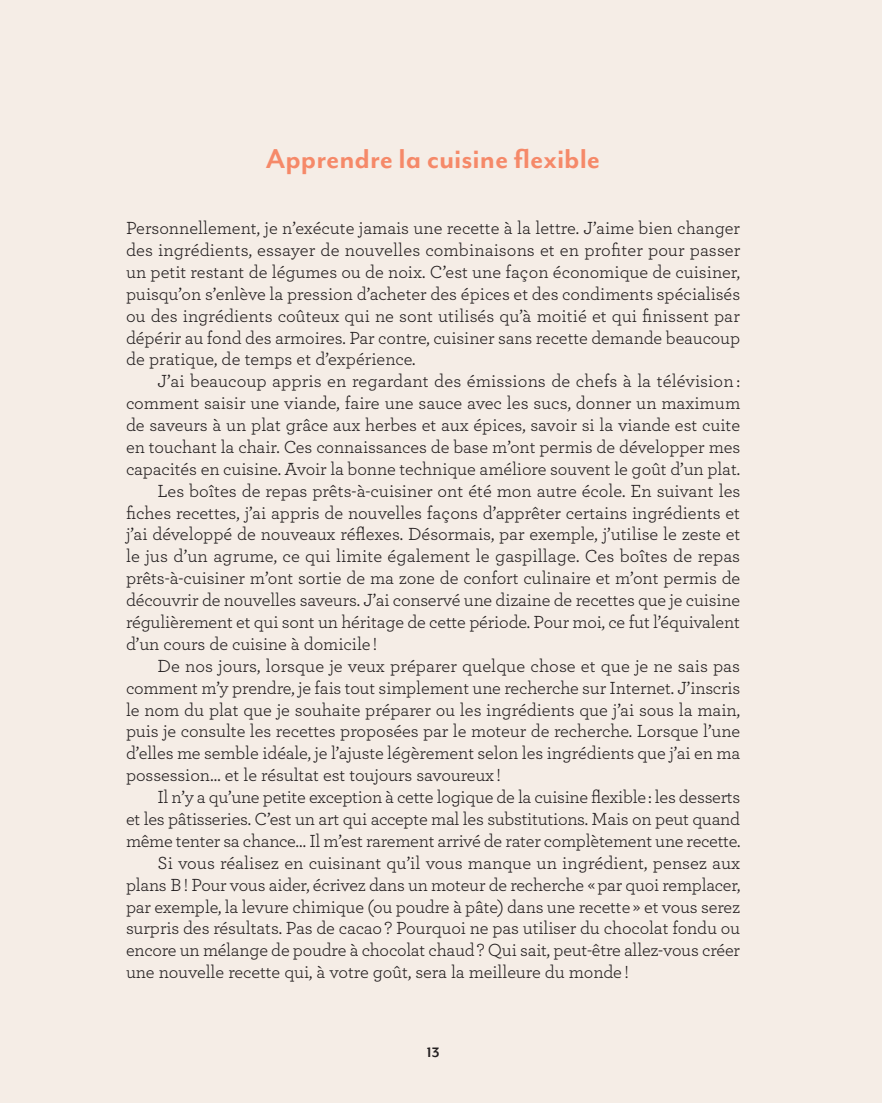
<style>
.page{position:relative;width:882px;height:1103px;background:#fff}
.page>*{position:absolute;margin:0;border:0;box-sizing:border-box;transform-origin:0 0}
.t1{font:700 31.5px "Mr Eaves Mod OT";color:#f58969}
.t2{font:18.38px/21.9px "Archer Pro";letter-spacing:-.005em;color:#231f20;text-align:justify}
.t3{font:700 15.75px "Mr Eaves Mod OT";color:#231f20}
</style>
<div class="page">
<div style="left:0;top:0;width:882px;height:1102px;background:#f5ede6"></div>
<h1 class="t1" style="left:266px;top:142px;width:336px">Apprendre la cuisine flexible</h1>
<p class="t2" style="left:126px;top:216px;width:616px">Personnellement, je n’exécute jamais une recette à la lettre. J’aime bien changer des ingrédients, essayer de nouvelles combinaisons et en profiter pour passer un petit restant de légumes ou de noix. C’est une façon économique de cuisiner, puisqu’on s’enlève la pression d’acheter des épices et des condiments spécialisés ou des ingrédients coûteux qui ne sont utilisés qu’à moitié et qui finissent par dépérir au fond des armoires. Par contre, cuisiner sans recette demande beaucoup de pratique, de temps et d’expérience.</p>
<p class="t2" style="left:158px;top:369px;width:584px">J’ai beaucoup appris en regardant des émissions de chefs à la télévision :</p>
<p class="t2" style="left:126px;top:391px;width:616px">comment saisir une viande, faire une sauce avec les sucs, donner un maximum</p>
<p class="t2" style="left:126px;top:413px;width:616px">de saveurs à un plat grâce aux herbes et aux épices, savoir si la viande est cuite</p>
<p class="t2" style="left:126px;top:435px;width:616px">en touchant la chair. Ces connaissances de base m’ont permis de développer mes</p>
<p class="t2" style="left:126px;top:457px;width:616px">capacités en cuisine. Avoir la bonne technique améliore souvent le goût d’un plat.</p>
<p class="t2" style="left:158px;top:479px;width:584px">Les boîtes de repas prêts-à-cuisiner ont été mon autre école. En suivant les</p>
<p class="t2" style="left:126px;top:500px;width:616px">fiches recettes, j’ai appris de nouvelles façons d’apprêter certains ingrédients et</p>
<p class="t2" style="left:126px;top:522px;width:616px">j’ai développé de nouveaux réflexes. Désormais, par exemple, j’utilise le zeste et</p>
<p class="t2" style="left:126px;top:544px;width:616px">le jus d’un agrume, ce qui limite également le gaspillage. Ces boîtes de repas</p>
<p class="t2" style="left:126px;top:566px;width:616px">prêts-à-cuisiner m’ont sortie de ma zone de confort culinaire et m’ont permis de</p>
<p class="t2" style="left:126px;top:588px;width:616px">découvrir de nouvelles saveurs. J’ai conservé une dizaine de recettes que je cuisine</p>
<p class="t2" style="left:126px;top:610px;width:616px">régulièrement et qui sont un héritage de cette période. Pour moi, ce fut l’équivalent</p>
<p class="t2" style="left:126px;top:632px;width:253px">d’un cours de cuisine à domicile !</p>
<p class="t2" style="left:158px;top:654px;width:584px">De nos jours, lorsque je veux préparer quelque chose et que je ne sais pas</p>
<p class="t2" style="left:126px;top:675px;width:616px">comment m’y prendre, je fais tout simplement une recherche sur Internet. J’inscris</p>
<p class="t2" style="left:126px;top:697px;width:616px">le nom du plat que je souhaite préparer ou les ingrédients que j’ai sous la main,</p>
<p class="t2" style="left:126px;top:719px;width:616px">puis je consulte les recettes proposées par le moteur de recherche. Lorsque l’une</p>
<p class="t2" style="left:126px;top:741px;width:616px">d’elles me semble idéale, je l’ajuste légèrement selon les ingrédients que j’ai en ma</p>
<p class="t2" style="left:126px;top:763px;width:376px">possession… et le résultat est toujours savoureux !</p>
<p class="t2" style="left:158px;top:785px;width:584px">Il n’y a qu’une petite exception à cette logique de la cuisine flexible : les desserts</p>
<p class="t2" style="left:126px;top:807px;width:616px">et les pâtisseries. C’est un art qui accepte mal les substitutions. Mais on peut quand</p>
<p class="t2" style="left:126px;top:829px;width:616px">même tenter sa chance… Il m’est rarement arrivé de rater complètement une recette.</p>
<p class="t2" style="left:158px;top:850px;width:584px">Si vous réalisez en cuisinant qu’il vous manque un ingrédient, pensez aux</p>
<p class="t2" style="left:126px;top:872px;width:616px">plans B ! Pour vous aider, écrivez dans un moteur de recherche « par quoi remplacer,</p>
<p class="t2" style="left:126px;top:894px;width:616px">par exemple, la levure chimique (ou poudre à pâte) dans une recette » et vous serez</p>
<p class="t2" style="left:126px;top:916px;width:616px">surpris des résultats. Pas de cacao ? Pourquoi ne pas utiliser du chocolat fondu ou</p>
<p class="t2" style="left:126px;top:938px;width:616px">encore un mélange de poudre à chocolat chaud ? Qui sait, peut-être allez-vous créer</p>
<p class="t2" style="left:126px;top:960px;width:504px">une nouvelle recette qui, à votre goût, sera la meilleure du monde !</p>
<p class="t3" style="left:427px;top:1044px;width:14px">13</p>
</div>
